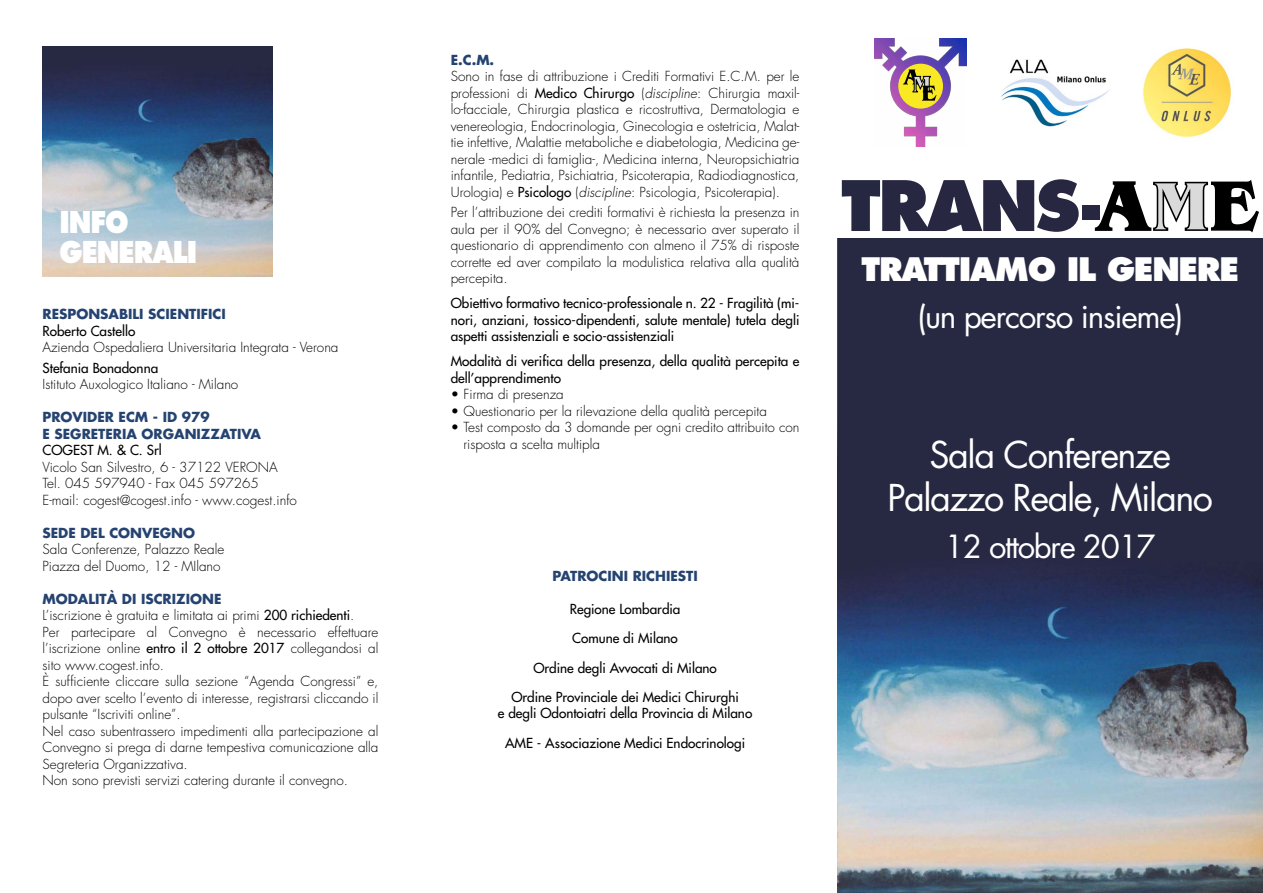
<style>
.page{position:relative;width:1263px;height:893px;background:#fff}
.page>*{position:absolute;margin:0;border:0;box-sizing:border-box;transform-origin:0 0}
.t1{font:36px/43.2px "Futura";letter-spacing:-.04em;color:#fff;text-align:center}
.t2{font:31.5px "Futura";letter-spacing:-.04em;color:#fff}
.t3{font:800 31.5px "Futura";letter-spacing:-.04em;color:#fff}
.t4{font:31.05px "Futura";letter-spacing:-.04em;color:#fff}
.t5{font:800 29.25px/30.6px "Futura";letter-spacing:-.04em;color:#fff;scale:.89 1}
.t6{font:300 13.5px/16.5px "Futura";color:#000}
.t7{font:13.5px/29.2px "Futura";color:#000;text-align:center}
.t8{font:700 13.5px/16.5px "Futura";color:#254371}
.s1{font-weight:700;color:#254371}
.s2{font-weight:400}
.s3{font-style:italic}
</style>
<div class="page">
<svg style="left:841px;top:179px;width:238px;height:53px"></svg>
<div style="left:1082px;top:205px;width:18px;height:15px;background:#272741"></div>
<img style="left:838px;top:238px;width:425px;height:655px">
<img style="left:874px;top:39px;width:93px;height:107px">
<div style="left:898px;top:64px;width:45px;height:45px;background:#f8e922;border-radius:50%"></div>
<svg style="left:903px;top:70px;width:33px;height:31px"></svg>
<img style="left:1143px;top:48px;width:89px;height:89px">
<img style="left:1001px;top:59px;width:110px;height:68px">
<svg style="left:1094px;top:180px;width:165px;height:53px"></svg>
<img style="left:43px;top:47px;width:229px;height:229px">
<h3 class="t5" style="left:60px;top:207px;width:156px">INFO<br>GENERALI</h3>
<p class="t8" style="left:43px;top:305px;width:185px">RESPONSABILI SCIENTIFICI</p>
<p class="t7" style="left:43px;top:316px;width:94px">Roberto Castello</p>
<p class="t6" style="left:43px;top:339px;width:297px">Azienda Ospedaliera Universitaria Integrata - Verona</p>
<p class="t7" style="left:43px;top:353px;width:117px">Stefania Bonadonna</p>
<p class="t6" style="left:43px;top:376px;width:197px">Istituto Auxologico Italiano - Milano</p>
<p class="t8" style="left:43px;top:409px;width:220px">PROVIDER ECM - ID 979<br>E SEGRETERIA ORGANIZZATIVA</p>
<p class="t7" style="left:43px;top:436px;width:121px">COGEST M. &amp; C. Srl</p>
<p class="t6" style="left:43px;top:459px;width:256px">Vicolo San Silvestro, 6 - 37122 VERONA<br>Tel. 045 597940 - Fax 045 597265<br>E-mail: cogest@cogest.info - www.cogest.info</p>
<p class="t8" style="left:43px;top:524px;width:154px">SEDE DEL CONVEGNO</p>
<p class="t6" style="left:43px;top:541px;width:183px">Sala Conferenze, Palazzo Reale<br>Piazza del Duomo, 12 - MIlano</p>
<p class="t6" style="left:43px;top:591px;width:337px"><span class="s1">MODALITÀ DI ISCRIZIONE<br></span>L’iscrizione è gratuita e limitata ai primi <span class="s2">200 richiedenti</span>.<br>Per partecipare al Convegno è necessario effettuare l’iscrizione online <span class="s2">entro il 2 ottobre 2017</span> collegandosi al sito www.cogest.info.<br>È sufficiente cliccare sulla sezione “Agenda Congressi” e, dopo aver scelto l’evento di interesse, registrarsi cliccando il pulsante “Iscriviti online”.<br>Nel caso subentrassero impedimenti alla partecipazione al Convegno si prega di darne tempestiva comunicazione alla Segreteria Organizzativa.<br>Non sono previsti servizi catering durante il convegno.</p>
<p class="t8" style="left:451px;top:51px;width:45px">E.C.M.</p>
<p class="t6" style="left:451px;top:68px;width:350px;text-align:justify">Sono in fase di attribuzione i Crediti Formativi E.C.M. per le professioni di <span class="s2">Medico Chirurgo</span> (<span class="s3">discipline</span>: Chirurgia maxil&shy;lo-facciale, Chirurgia plastica e ricostruttiva, Dermatologia e venereologia, Endocrinologia, Ginecologia e ostetricia, Malat&shy;tie infettive, Malattie metaboliche e diabetologia, Medicina ge&shy;nerale -medici di famiglia-, Medicina interna, Neuropsichiatria infantile, Pediatria, Psichiatria, Psicoterapia, Radiodiagnostica, Urologia) e <span class="s2">Psicologo</span> (<span class="s3">discipline</span>: Psicologia, Psicoterapia).</p>
<p class="t6" style="left:451px;top:204px;width:350px;text-align:justify">Per l’attribuzione dei crediti formativi è richiesta la presenza in aula per il 90% del Convegno; è necessario aver superato il questionario di apprendimento con almeno il 75% di risposte corrette ed aver compilato la modulistica relativa alla qualità percepita.</p>
<p class="t7" style="left:451px;top:295px;width:350px;line-height:16.5px;text-align:justify">Obiettivo formativo tecnico-professionale n. 22 - Fragilità (mi&shy;nori, anziani, tossico-dipendenti, salute mentale) tutela degli aspetti assistenziali e socio-assistenziali</p>
<p class="t7" style="left:451px;top:353px;width:350px;line-height:16.5px;text-align:left">Modalità di verifica della presenza, della qualità percepita e dell’apprendimento</p>
<p class="t6" style="left:451px;top:386px;width:115px">• Firma di presenza</p>
<p class="t6" style="left:451px;top:403px;width:318px">• Questionario per la rilevazione della qualità percepita</p>
<p class="t6" style="left:463px;top:419px;width:337px;text-indent:-13px">• Test composto da 3 domande per ogni credito attribuito con risposta a scelta multipla</p>
<p class="t8" style="left:552px;top:567px;width:147px">PATROCINI RICHIESTI</p>
<p class="t7" style="left:511px;top:594px;width:229px">Regione Lombardia<br>Comune di Milano<br>Ordine degli Avvocati di Milano<br>Ordine Provinciale dei Medici Chirurghi</p>
<p class="t7" style="left:498px;top:698px;width:256px">e degli Odontoiatri della Provincia di Milano<br>AME - Associazione Medici Endocrinologi</p>
<h2 class="t3" style="left:861px;top:250px;width:379px">TRATTIAMO IL GENERE</h2>
<h2 class="t2" style="left:917px;top:294px;width:268px">(un percorso insieme)</h2>
<h1 class="t1" style="left:887px;top:432px;width:327px">Sala Conferenze<br>Palazzo Reale, Milano</h1>
<h3 class="t4" style="left:945px;top:525px;width:212px">12 ottobre 2017</h3>
</div>
